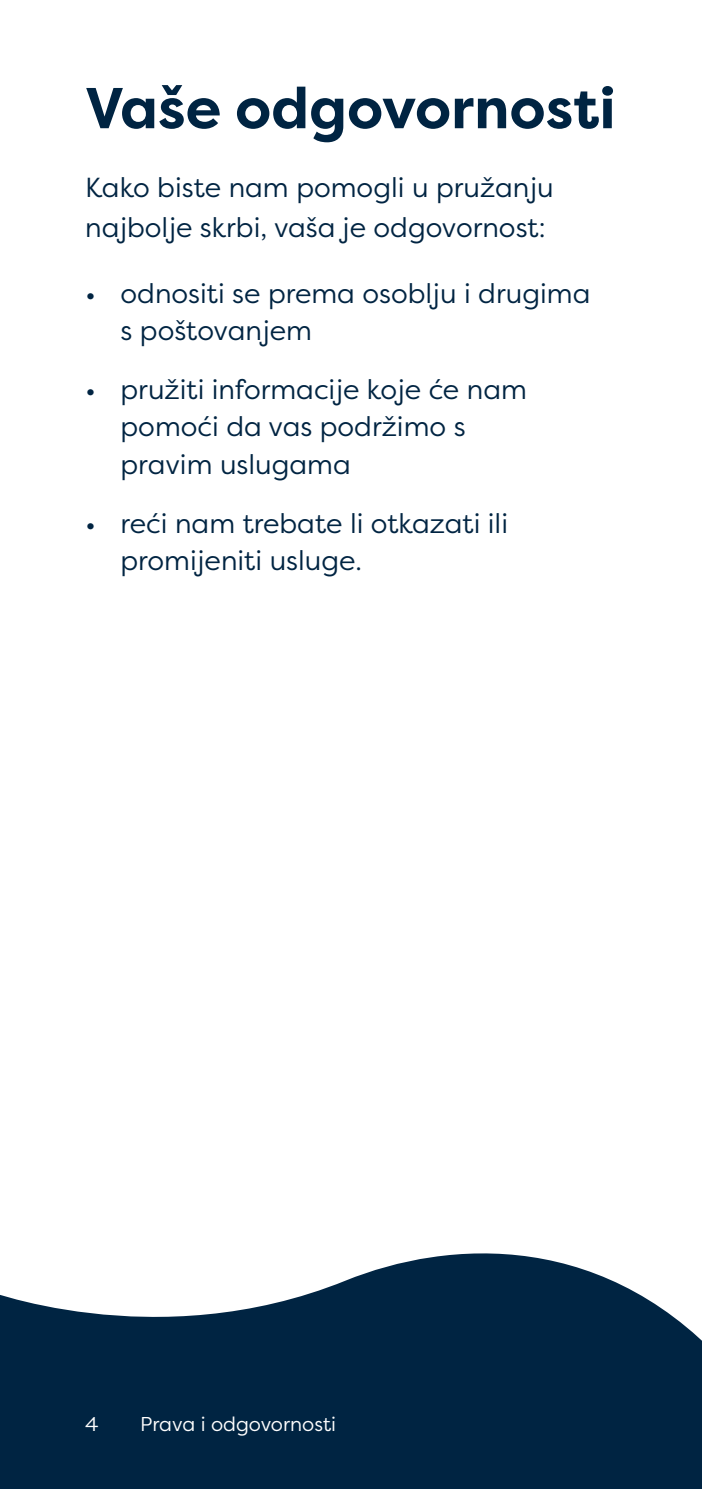
<style>
.page{position:relative;width:702px;height:1489px;background:#fff}
.page>*{position:absolute;margin:0;border:0;box-sizing:border-box;transform-origin:0 0}
.t1{font:700 57.5px "Filson Pro";color:#002442}
.BODY{font:27.5px/37.5px "Filson Pro";color:#002442}
.t2{font:20px "Filson Pro";color:#fff}
</style>
<div class="page">
<svg style="left:0;top:1253px;width:702px;height:235px;fill:#002442"></svg>
<h1 class="t1" style="left:85px;top:72px;width:532px">Vaše odgovornosti</h1>
<p class="BODY" style="left:85px;top:166px;width:470px;line-height:40px">Kako biste nam pomogli u pružanju najbolje skrbi, vaša je odgovornost:</p>
<p class="BODY" style="left:120px;top:273px;width:471px;text-indent:-35px">• odnositi se prema osoblju i drugima s poštovanjem</p>
<p class="BODY" style="left:120px;top:370px;width:408px;text-indent:-35px">• pružiti informacije koje će nam pomoći da vas podržimo s pravim uslugama</p>
<p class="BODY" style="left:120px;top:503px;width:389px;text-indent:-35px">• reći nam trebate li otkazati ili promijeniti usluge.</p>
<p class="t2" style="left:85px;top:1410px;width:15px">4</p>
<p class="t2" style="left:140px;top:1410px;width:197px">Prava i odgovornosti</p>
</div>
